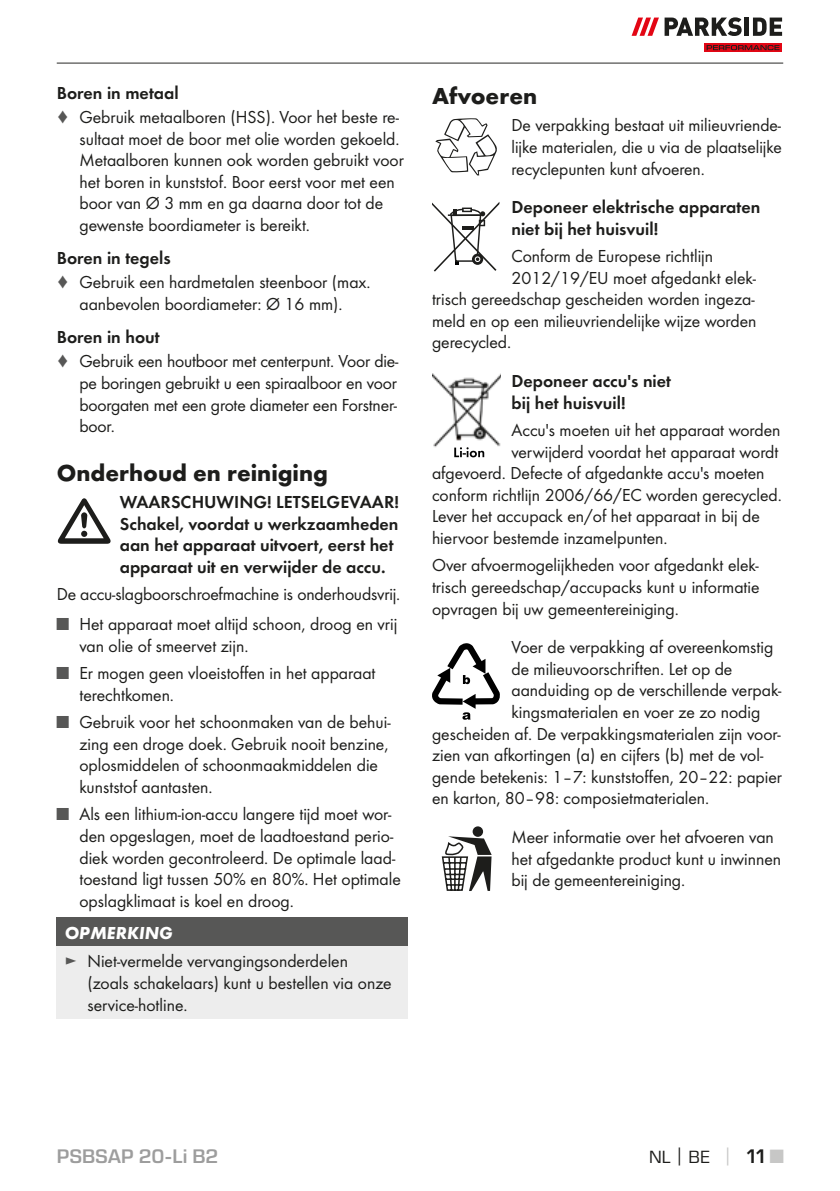
<style>
.page{position:relative;width:840px;height:1191px;background:#fff}
.page>*{position:absolute;margin:0;border:0;box-sizing:border-box;transform-origin:0 0}
.t1{font:700 24px "Futura";color:#1d1d1b}
.t2{font:600 20px "Eurostile Next LT Pro";color:#9d9d9d}
.t3{font:18px/21.6px "Futura Boo";color:#1d1d1b}
.t4{font:18px/21.6px "Futura Dem";color:#1d1d1b}
.t5{font:18px "Eurostile Next LT Pro";color:#1d1d1b}
.t6{font:italic 700 18px "Futura";color:#fff}
.s1{color:#575756}
.s2{font-family:"Futura";font-weight:700}
.s3{font-family:"Futura";font-weight:700;color:#c7c7c6}
.s4{font-weight:600;font-size:20px}
.s5{font-family:"Futura";font-weight:700;font-size:20px;color:#c7c7c6}
</style>
<div class="page">
<hr style="left:57px;top:62px;width:725px;height:2px;background:#70706f">
<svg style="left:704px;top:43px;width:77px;height:9px"></svg>
<svg style="left:706px;top:45px;width:73px;height:5px"></svg>
<svg style="left:631px;top:18px;width:27px;height:18px"></svg>
<svg style="left:664px;top:17px;width:77px;height:19px"></svg>
<hr style="left:744px;top:18px;width:4px;height:18px;background:#1d1d1b">
<svg style="left:753px;top:18px;width:28px;height:18px"></svg>
<svg style="left:58px;top:498px;width:52px;height:46px"></svg>
<div style="left:57px;top:917px;width:351px;height:29px;background:#575756"></div>
<div style="left:57px;top:946px;width:351px;height:72px;background:#ededed"></div>
<svg style="left:435px;top:118px;width:61px;height:57px"></svg>
<svg style="left:432px;top:202px;width:67px;height:70px"></svg>
<img style="left:432px;top:373px;width:68px;height:85px">
<img style="left:454px;top:447px;width:30px;height:10px">
<svg style="left:432px;top:643px;width:67px;height:76px"></svg>
<div style="left:472px;top:826px;width:11px;height:11px;background:#1d1d1b;border-radius:50%"></div>
<svg style="left:441px;top:836px;width:50px;height:55px"></svg>
<p class="t4" style="left:57px;top:82px;width:123px">Boren in metaal</p>
<p class="t3" style="left:79px;top:106px;width:326px;text-indent:-23px"><span class="s1">♦</span> Gebruik metaalboren (HSS). Voor het beste re&shy;sultaat moet de boor met olie worden gekoeld.<br>Metaalboren kunnen ook worden gebruikt voor het boren in kunststof. Boor eerst voor met een boor van Ø 3 mm en ga daarna door tot de gewenste boordiameter is bereikt.</p>
<p class="t4" style="left:57px;top:247px;width:115px">Boren in tegels</p>
<p class="t3" style="left:57px;top:271px;width:313px;text-align:center"><span class="s1">♦</span> Gebruik een hardmetalen steenboor (max. aanbevolen boordiameter: Ø 16 mm).</p>
<p class="t4" style="left:57px;top:326px;width:104px">Boren in hout</p>
<p class="t3" style="left:79px;top:350px;width:320px;text-align:justify;text-indent:-23px"><span class="s1">♦</span> Gebruik een houtboor met centerpunt. Voor die&shy;pe boringen gebruikt u een spiraalboor en voor boorgaten met een grote diameter een Forstner&shy;boor.</p>
<h1 class="t1" style="left:57px;top:458px;width:272px">Onderhoud en reiniging</h1>
<p class="t4" style="left:120px;top:491px;width:280px">WAARSCHUWING! LETSELGEVAAR!<br>Schakel, voordat u werkzaamheden aan het apparaat uitvoert, eerst het apparaat uit en verwijder de accu.</p>
<p class="t3" style="left:57px;top:583px;width:342px">De accu-slagboorschroefmachine is onderhoudsvrij.</p>
<p class="t3" style="left:79px;top:613px;width:319px;text-indent:-23px"><span class="s1">■</span> Het apparaat moet altijd schoon, droog en vrij van olie of smeervet zijn.</p>
<p class="t3" style="left:79px;top:662px;width:297px;text-indent:-23px"><span class="s1">■</span> Er mogen geen vloeistoffen in het apparaat terechtkomen.</p>
<p class="t3" style="left:79px;top:711px;width:312px;text-indent:-23px"><span class="s1">■</span> Gebruik voor het schoonmaken van de behui&shy;zing een droge doek. Gebruik nooit benzine, oplosmiddelen of schoonmaakmiddelen die kunststof aantasten.</p>
<p class="t3" style="left:79px;top:803px;width:322px;text-indent:-23px"><span class="s1">■</span> Als een lithium-ion-accu langere tijd moet wor&shy;den opgeslagen, moet de laadtoestand perio&shy;diek worden gecontroleerd. De optimale laad&shy;toestand ligt tussen 50% en 80%. Het optimale opslagklimaat is koel en droog.</p>
<p class="t6" style="left:65px;top:921px;width:109px">OPMERKING</p>
<p class="t3" style="left:87px;top:950px;width:305px;text-indent:-23px"><span class="s1">►</span> Niet-vermelde vervangingsonderdelen (zoals schakelaars) kunt u bestellen via onze service-hotline.</p>
<h1 class="t1" style="left:432px;top:81px;width:107px">Afvoeren</h1>
<p class="t3" style="left:511px;top:114px;width:272px;text-align:justify">De verpakking bestaat uit milieuvriende&shy;lijke materialen, die u via de plaatselijke recyclepunten kunt afvoeren.</p>
<p class="t4" style="left:511px;top:196px;width:250px">Deponeer elektrische apparaten niet bij het huisvuil!</p>
<p class="t3" style="left:511px;top:245px;width:203px">Conform de Europese richtlijn</p>
<p class="t3" style="left:511px;top:267px;width:246px">2012/19/EU moet afgedankt elek-</p>
<p class="t3" style="left:432px;top:288px;width:324px">trisch gereedschap gescheiden worden ingeza-</p>
<p class="t3" style="left:432px;top:310px;width:326px">meld en op een milieuvriendelijke wijze worden</p>
<p class="t3" style="left:432px;top:331px;width:78px">gerecycled.</p>
<p class="t4" style="left:511px;top:370px;width:161px">Deponeer accu's niet bij het huisvuil!</p>
<p class="t3" style="left:511px;top:419px;width:270px">Accu's moeten uit het apparaat worden</p>
<p class="t3" style="left:511px;top:441px;width:268px">verwijderd voordat het apparaat wordt</p>
<p class="t3" style="left:432px;top:462px;width:334px">afgevoerd. Defecte of afgedankte accu's moeten</p>
<p class="t3" style="left:432px;top:484px;width:349px">conform richtlijn 2006/66/EC worden gerecycled.</p>
<p class="t3" style="left:432px;top:505px;width:329px">Lever het accupack en/of het apparaat in bij de</p>
<p class="t3" style="left:432px;top:527px;width:235px">hiervoor bestemde inzamelpunten.</p>
<p class="t3" style="left:432px;top:554px;width:329px;text-align:justify">Over afvoermogelijkheden voor afgedankt elek&shy;trisch gereedschap/accupacks kunt u informatie opvragen bij uw gemeentereiniging.</p>
<p class="t3" style="left:511px;top:636px;width:263px">Voer de verpakking af overeenkomstig</p>
<p class="t3" style="left:511px;top:658px;width:222px">de milieuvoorschriften. Let op de</p>
<p class="t3" style="left:511px;top:679px;width:271px">aanduiding op de verschillende verpak-</p>
<p class="t3" style="left:511px;top:701px;width:250px">kingsmaterialen en voer ze zo nodig</p>
<p class="t3" style="left:432px;top:722px;width:350px">gescheiden af. De verpakkingsmaterialen zijn voor-</p>
<p class="t3" style="left:432px;top:744px;width:332px">zien van afkortingen (a) en cijfers (b) met de vol-</p>
<p class="t3" style="left:432px;top:766px;width:351px">gende betekenis: 1–7: kunststoffen, 20–22: papier</p>
<p class="t3" style="left:432px;top:787px;width:276px">en karton, 80–98: composietmaterialen.</p>
<p class="t3" style="left:511px;top:826px;width:271px">Meer informatie over het afvoeren van het afgedankte product kunt u inwinnen bij de gemeentereiniging.</p>
<p class="t2" style="left:57px;top:1144px;width:163px">PSBSAP 20-Li B2</p>
<p class="t5" style="left:648px;top:1146px;width:136px">NL<span class="s2">│</span>BE <span class="s3">│</span> <span class="s4">11</span> <span class="s5">■</span></p>
</div>
